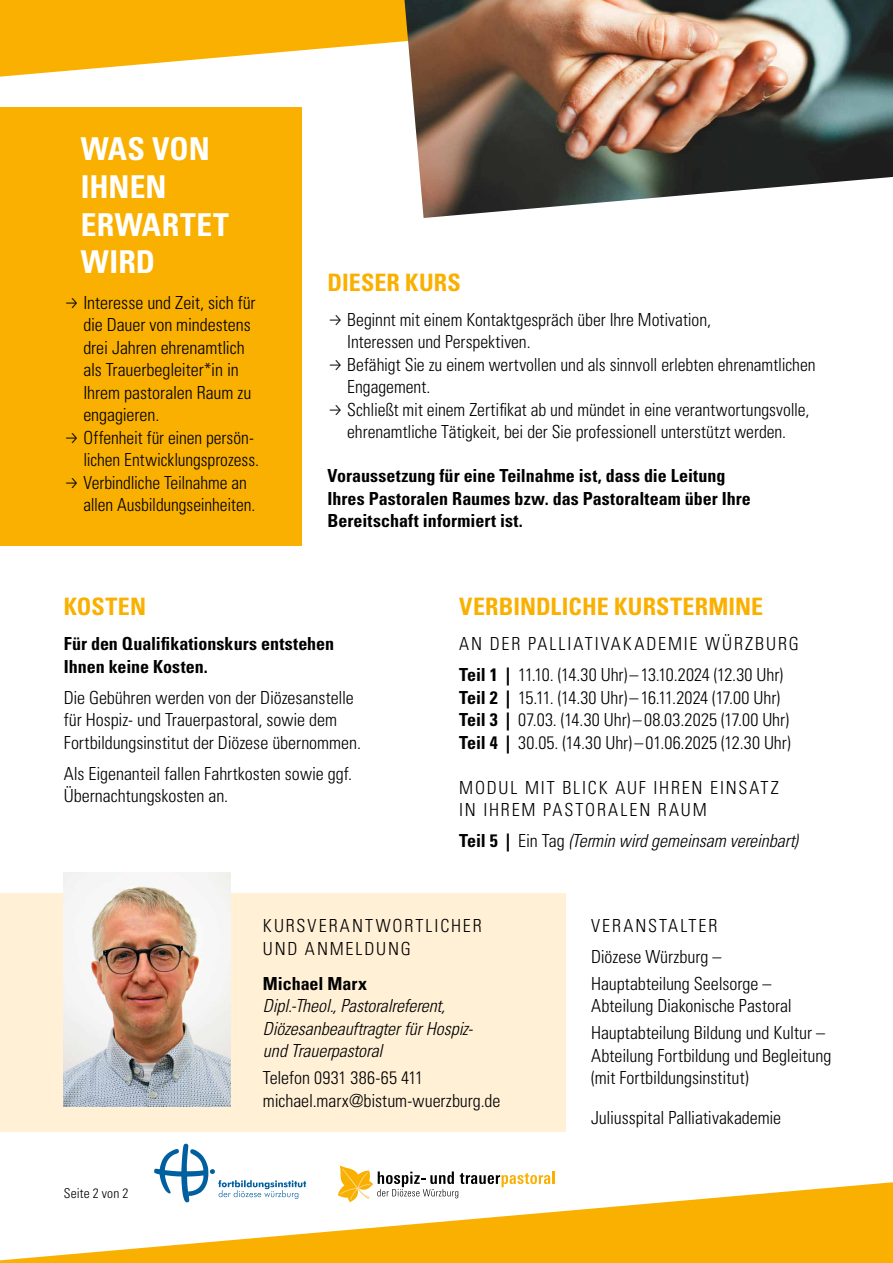
<style>
.page{position:relative;width:893px;height:1263px;background:#fff}
.page>*{position:absolute;margin:0;border:0;box-sizing:border-box;transform-origin:0 0}
.t1{font:700 condensed 31.5px/37.8px "Univers LT Std";letter-spacing:.005em;color:#fff}
.t2{font:700 condensed 24px "Univers LT Std";letter-spacing:.005em;color:#f9b000}
.t3{font:300 condensed 18px/22.5px "Univers LT Std";letter-spacing:-.005em;color:#000}
.t4{font:700 condensed 18px/22.5px "Univers LT Std";color:#000}
.t5{font:italic 300 condensed 18px/22.5px "Univers LT Std";letter-spacing:-.005em;color:#000}
.t6{font:300 condensed 18px/31px "Univers LT Std";letter-spacing:.095em;color:#000}
.t7{font:300 condensed 18px/22.5px "Univers LT Std";letter-spacing:.1em;color:#000}
.t8{font:300 condensed 18px/22.5px "Univers LT Std";letter-spacing:.11em;color:#000}
.t9{font:300 condensed 18px/31px "Univers LT Std";letter-spacing:.015em;color:#000}
.t10{font:300 condensed 13.5px "Univers LT Std";letter-spacing:.015em;color:#000}
.s1{font-family:"Fira Sans";font-stretch:normal}
.s2{font-weight:700}
.s3{font-weight:700;font-style:normal}
.s4{font-style:normal}
</style>
<div class="page">
<svg style="left:0;top:0;width:404px;height:77px;fill:#f9b000"></svg>
<div style="left:0;top:893px;width:566px;height:238px;background:#fff0d6"></div>
<svg style="left:0;top:1182px;width:893px;height:81px;fill:#f9b000"></svg>
<div style="left:0;top:107px;width:302px;height:438px;background:#f9b000"></div>
<img style="left:404px;top:0;width:489px;height:218px">
<img style="left:64px;top:872px;width:166px;height:234px">
<svg style="left:154px;top:1144px;width:152px;height:58px"></svg>
<svg style="left:338px;top:1165px;width:216px;height:37px"></svg>
<h1 class="t1" style="left:81px;top:130px;width:149px">WAS VON<br>IHNEN<br>ERWARTET<br>WIRD</h1>
<p class="t3" style="left:83px;top:291px;width:174px;text-indent:-20px"><span class="s1">→</span> Interesse und Zeit, sich für die Dauer von mindestens drei Jahren ehrenamtlich als Trauerbegleiter*in in<br>Ihrem pastoralen Raum zu engagieren.</p>
<p class="t3" style="left:83px;top:426px;width:177px;text-indent:-20px"><span class="s1">→</span> Offenheit für einen persön&shy;lichen Entwicklungsprozess.</p>
<p class="t3" style="left:83px;top:471px;width:174px;text-indent:-20px"><span class="s1">→</span> Verbindliche Teilnahme an allen Ausbildungseinheiten.</p>
<h2 class="t2" style="left:327px;top:267px;width:135px">DIESER KURS</h2>
<p class="t3" style="left:347px;top:308px;width:365px;text-indent:-20px"><span class="s1">→</span> Beginnt mit einem Kontaktgespräch über Ihre Motivation,<br>Interessen und Perspektiven.</p>
<p class="t3" style="left:347px;top:353px;width:470px;text-indent:-20px"><span class="s1">→</span> Befähigt Sie zu einem wertvollen und als sinnvoll erlebten ehrenamtlichen<br>Engagement.</p>
<p class="t3" style="left:327px;top:398px;width:483px;text-align:center"><span class="s1">→</span> Schließt mit einem Zertifikat ab und mündet in eine verantwortungsvolle, ehrenamtliche Tätigkeit, bei der Sie professionell unterstützt werden.</p>
<p class="t4" style="left:327px;top:464px;width:425px">Voraussetzung für eine Teilnahme ist, dass die Leitung<br>Ihres Pastoralen Raumes bzw. das Pastoralteam über Ihre<br>Bereitschaft informiert ist.</p>
<h2 class="t2" style="left:64px;top:592px;width:84px">KOSTEN</h2>
<p class="t4" style="left:64px;top:632px;width:272px">Für den Qualifikationskurs entstehen<br>Ihnen keine Kosten.</p>
<p class="t3" style="left:64px;top:686px;width:299px">Die Gebühren werden von der Diözesanstelle für Hospiz- und Trauerpastoral, sowie dem<br>Fortbildungsinstitut der Diözese übernommen.</p>
<p class="t3" style="left:64px;top:762px;width:290px">Als Eigenanteil fallen Fahrtkosten sowie ggf.<br>Übernachtungskosten an.</p>
<h2 class="t2" style="left:459px;top:592px;width:305px">VERBINDLICHE KURSTERMINE</h2>
<p class="t6" style="left:459px;top:628px;width:341px">AN DER PALLIATIVAKADEMIE WÜRZBURG<br><span class="s2">Teil 1 |</span> 11.10. (14.30 Uhr)–13.10.2024 (12.30 Uhr)</p>
<p class="t3" style="left:459px;top:686px;width:333px"><span class="s2">Teil 2 |</span> 15.11. (14.30 Uhr)–16.11.2024 (17.00 Uhr)<br><span class="s2">Teil 3 |</span> 07.03. (14.30 Uhr) –08.03.2025 (17.00 Uhr)<br><span class="s2">Teil 4 |</span> 30.05. (14.30 Uhr) –01.06.2025 (12.30 Uhr)</p>
<p class="t7" style="left:459px;top:776px;width:321px">MODUL MIT BLICK AUF IHREN EINSATZ<br>IN IHREM PASTORALEN RAUM</p>
<p class="t5" style="left:459px;top:830px;width:340px"><span class="s3">Teil 5 |</span> <span class="s4">Ein Tag</span> (Termin wird gemeinsam vereinbart)</p>
<p class="t10" style="left:64px;top:1185px;width:66px">Seite 2 von 2</p>
<p class="t8" style="left:263px;top:914px;width:220px">KURSVERANTWORTLICHER<br>UND ANMELDUNG</p>
<p class="t4" style="left:263px;top:972px;width:106px">Michael Marx</p>
<p class="t5" style="left:263px;top:995px;width:211px">Dipl.-Theol., Pastoralreferent,<br>Diözesanbeauftragter für Hospiz&shy;und Trauerpastoral</p>
<p class="t3" style="left:263px;top:1066px;width:239px">Telefon 0931 386-65 411 michael.marx@bistum-wuerzburg.de</p>
<p class="t9" style="left:591px;top:910px;width:132px">VERANSTALTER<br>Diözese Würzburg –</p>
<p class="t3" style="left:591px;top:972px;width:202px">Hauptabteilung Seelsorge –<br>Abteilung Diakonische Pastoral</p>
<p class="t3" style="left:591px;top:1021px;width:242px">Hauptabteilung Bildung und Kultur –<br>Abteilung Fortbildung und Begleitung (mit Fortbildungsinstitut)</p>
<p class="t3" style="left:591px;top:1106px;width:192px">Juliusspital Palliativakademie</p>
</div>
